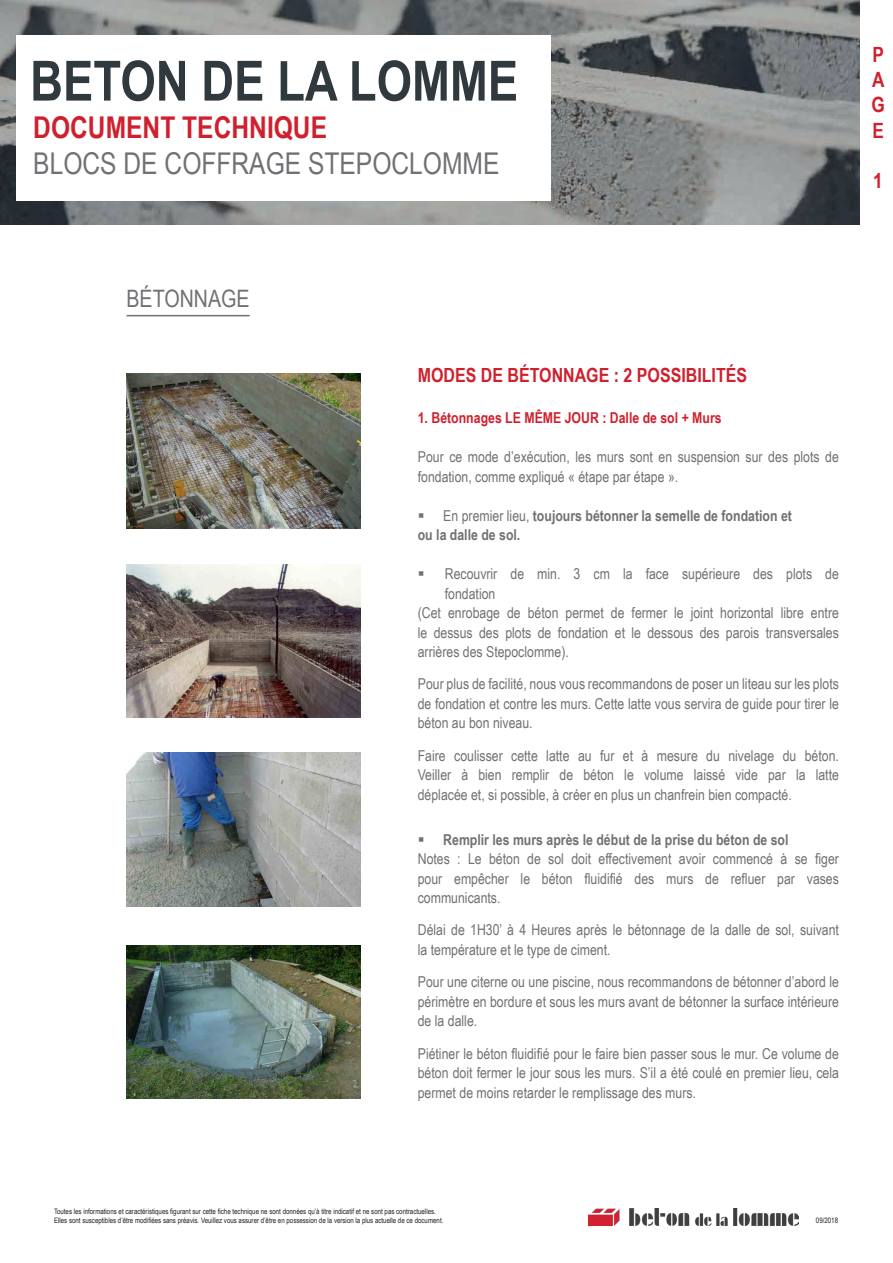
<style>
.page{position:relative;width:893px;height:1263px;background:#fff}
.page>*{position:absolute;margin:0;border:0;box-sizing:border-box;transform-origin:0 0}
.t1{font:700 55.5px "Arial Narrow";color:#30393d}
.t2{font:30px "Arial Narrow";color:#707174}
.t3{font:700 30px "Arial Narrow";color:#d0202e}
.t4{font:24px "Arial Narrow";color:#707174}
.t5{font:700 21px "Arial Narrow";color:#d0202e}
.t6{font:700 19.5px "Arial Narrow";color:#d0202e}
.t7{font:15px/19.5px "Arial Narrow";color:#707174;text-align:justify}
.t8{font:700 15px "Arial Narrow";color:#707174}
.t9{font:700 15px "Arial Narrow";color:#d0202e}
.t10{font:7.5px/9px "Arial Narrow";color:#231f20}
.s1{font-weight:400}
</style>
<div class="page">
<svg style="left:0;top:0;width:860px;height:225px;background:#7f8282"></svg>
<div style="left:16px;top:35px;width:535px;height:166px;background:#fff"></div>
<img style="left:588px;top:1209px;width:210px;height:16px">
<hr style="left:126px;top:315px;width:124px;height:1px;background:#707174">
<img style="left:126px;top:374px;width:235px;height:154px">
<img style="left:126px;top:564px;width:235px;height:154px">
<img style="left:126px;top:753px;width:235px;height:153px">
<img style="left:126px;top:945px;width:235px;height:154px">
<h1 class="t1" style="left:30px;top:39px;width:490px">BETON DE LA LOMME</h1>
<h2 class="t3" style="left:33px;top:105px;width:295px">DOCUMENT TECHNIQUE</h2>
<h2 class="t2" style="left:33px;top:141px;width:468px">BLOCS DE COFFRAGE STEPOCLOMME</h2>
<p class="t5" style="left:872px;top:39px;width:13px">P</p>
<p class="t5" style="left:872px;top:64px;width:14px">A</p>
<p class="t5" style="left:871px;top:89px;width:15px">G</p>
<p class="t5" style="left:872px;top:114px;width:13px">E</p>
<p class="t5" style="left:873px;top:165px;width:11px">1</p>
<p class="t4" style="left:126px;top:281px;width:125px">BÉTONNAGE</p>
<p class="t6" style="left:418px;top:360px;width:331px">MODES DE BÉTONNAGE : 2 POSSIBILITÉS</p>
<p class="t9" style="left:418px;top:406px;width:305px">1. Bétonnages LE MÊME JOUR : Dalle de sol + Murs</p>
<p class="t7" style="left:418px;top:446px;width:423px">Pour ce mode d’exécution, les murs sont en suspension sur des plots de fondation, comme expliqué « étape par étape ».</p>
<p class="t8" style="left:443px;top:504px;width:350px"><span class="s1">En premier lieu,</span> toujours bétonner la semelle de fondation et</p>
<p class="t8" style="left:418px;top:523px;width:104px">ou la dalle de sol.</p>
<p class="t7" style="left:445px;top:563px;width:396px">Recouvrir de min. 3 cm la face supérieure des plots de fondation</p>
<p class="t7" style="left:418px;top:602px;width:423px">(Cet enrobage de béton permet de fermer le joint horizontal libre entre le dessus des plots de fondation et le dessous des parois transversales arrières des Stepoclomme).</p>
<p class="t7" style="left:418px;top:674px;width:423px">Pour plus de facilité, nous vous recommandons de poser un liteau sur les plots de fondation et contre les murs. Cette latte vous servira de guide pour tirer le béton au bon niveau.</p>
<p class="t7" style="left:418px;top:745px;width:423px">Faire coulisser cette latte au fur et à mesure du nivelage du béton.<br>Veiller à bien remplir de béton le volume laissé vide par la latte déplacée et, si possible, à créer en plus un chanfrein bien compacté.</p>
<p class="t8" style="left:443px;top:828px;width:347px">Remplir les murs après le début de la prise du béton de sol</p>
<p class="t7" style="left:418px;top:849px;width:423px">Notes : Le béton de sol doit effectivement avoir commencé à se figer pour empêcher le béton fluidifié des murs de refluer par vases communicants.</p>
<p class="t7" style="left:418px;top:920px;width:423px">Délai de 1H30’ à 4 Heures après le bétonnage de la dalle de sol, suivant la température et le type de ciment.</p>
<p class="t7" style="left:418px;top:972px;width:423px">Pour une citerne ou une piscine, nous recommandons de bétonner d’abord le périmètre en bordure et sous les murs avant de bétonner la surface intérieure de la dalle.</p>
<p class="t7" style="left:418px;top:1043px;width:423px">Piétiner le béton fluidifié pour le faire bien passer sous le mur. Ce volume de béton doit fermer le jour sous les murs. S’il a été coulé en premier lieu, cela permet de moins retarder le remplissage des murs.</p>
<p class="t10" style="left:54px;top:1207px;width:391px">Toutes les informations et caractéristiques figurant sur cette fiche technique ne sont données qu’à titre indicatif et ne sont pas contractuelles.<br>Elles sont susceptibles d’être modifiées sans préavis. Veuillez vous assurer d’être en possession de la version la plus actuelle de ce document.</p>
<p class="t10" style="left:816px;top:1216px;width:24px">09/2018</p>
</div>
